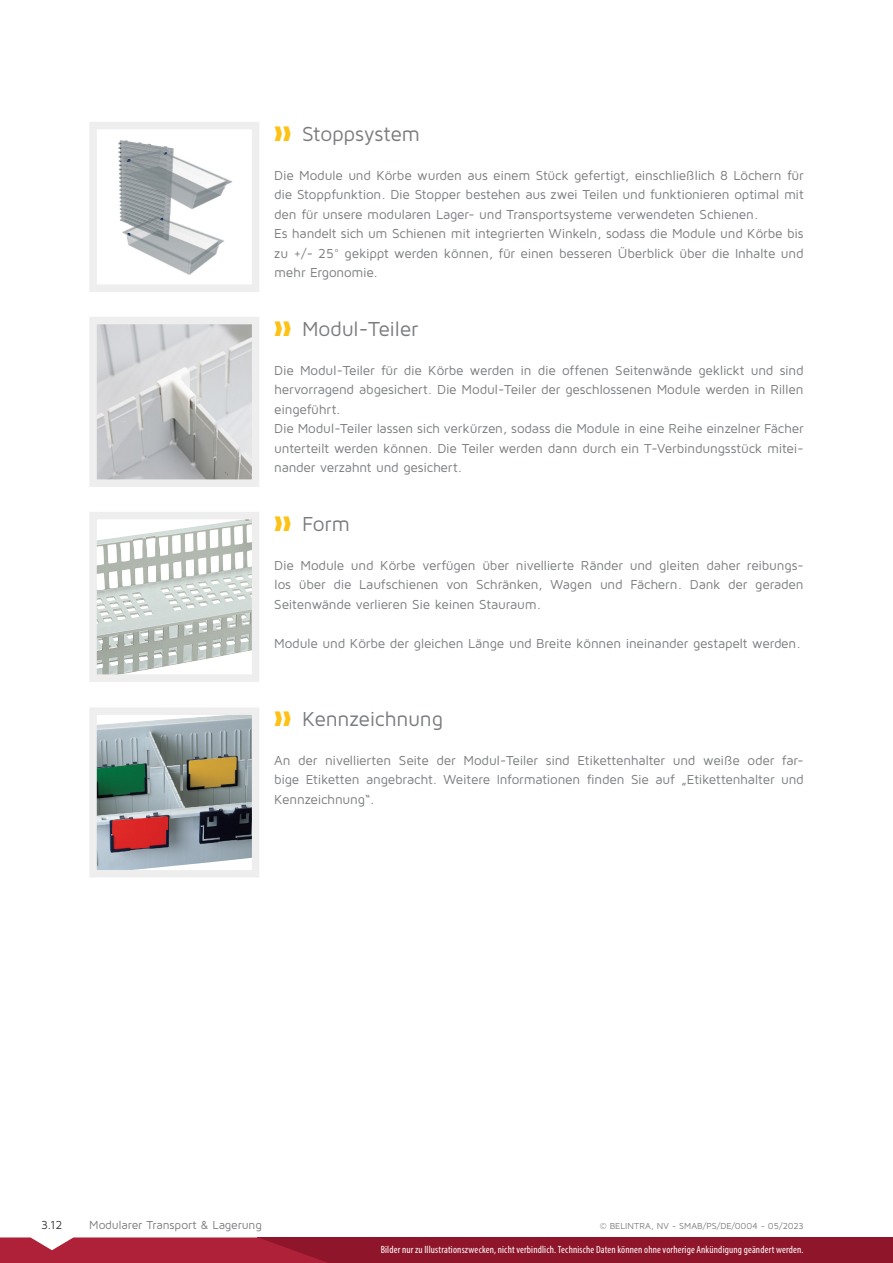
<style>
.page{position:relative;width:893px;height:1263px;background:#fff}
.page>*{position:absolute;margin:0;border:0;box-sizing:border-box;transform-origin:0 0}
.t1{font:21px "Maven Pro";letter-spacing:-.015em;color:#7a7c7f}
.main__body_NL{font:13.5px/19.5px "Maven Pro";letter-spacing:-.015em;color:#7a7c7f;text-align:justify}
.t2{font:12px "Maven Pro";letter-spacing:-.01em;color:#7a7c7f}
.t3{font:12px "Maven Pro";color:#3c3c3d}
.t4{font:condensed 10.5px "Myriad Pro";letter-spacing:.015em;color:#fff}
.Paragraph_Style_2{font:9px "Maven Pro";color:#7a7c7f}
.s1{color:#fec115}
</style>
<div class="page">
<img style="left:118px;top:140px;width:114px;height:135px">
<div style="left:89px;top:122px;width:170px;height:170px;border:8px solid #eeeeef"></div>
<img style="left:98px;top:521px;width:152px;height:152px">
<div style="left:89px;top:512px;width:170px;height:170px;border:8px solid #eeeeef"></div>
<img style="left:98px;top:716px;width:152px;height:152px">
<div style="left:89px;top:707px;width:170px;height:170px;border:8px solid #eeeeef"></div>
<img style="left:98px;top:326px;width:152px;height:152px">
<div style="left:89px;top:317px;width:170px;height:170px;border:8px solid #eeeeef"></div>
<div style="left:258px;top:1237px;width:635px;height:26px;background:#8f152a"></div>
<svg style="left:0;top:1237px;width:328px;height:26px;background:#ae2a3f"></svg>
<p class="t1" style="left:274px;top:121px;width:148px"><span class="s1">❱❱</span> Stoppsystem</p>
<p class="main__body_NL" style="left:274px;top:165px;width:531px">Die Module und Körbe wurden aus einem Stück gefertigt, einschließlich 8 Löchern für die Stoppfunktion. Die Stopper bestehen aus zwei Teilen und funktionieren optimal mit den für unsere modularen Lager- und Transportsysteme verwendeten Schienen.</p>
<p class="main__body_NL" style="left:274px;top:223px;width:531px">Es handelt sich um Schienen mit integrierten Winkeln, sodass die Module und Körbe bis zu +/- 25° gekippt werden können, für einen besseren Überblick über die Inhalte und mehr Ergonomie.</p>
<p class="t1" style="left:274px;top:316px;width:145px"><span class="s1">❱❱</span> Modul-Teiler</p>
<p class="main__body_NL" style="left:274px;top:360px;width:531px">Die Modul-Teiler für die Körbe werden in die offenen Seitenwände geklickt und sind hervorragend abgesichert. Die Modul-Teiler der geschlossenen Module werden in Rillen eingeführt.</p>
<p class="main__body_NL" style="left:274px;top:418px;width:531px">Die Modul-Teiler lassen sich verkürzen, sodass die Module in eine Reihe einzelner Fächer unterteilt werden können. Die Teiler werden dann durch ein T-Verbindungsstück mitei&shy;nander verzahnt und gesichert.</p>
<p class="t1" style="left:274px;top:511px;width:78px"><span class="s1">❱❱</span> Form</p>
<p class="main__body_NL" style="left:274px;top:555px;width:531px">Die Module und Körbe verfügen über nivellierte Ränder und gleiten daher reibungs&shy;los über die Laufschienen von Schränken, Wagen und Fächern. Dank der geraden Seitenwände verlieren Sie keinen Stauraum.</p>
<p class="main__body_NL" style="left:274px;top:633px;width:528px">Module und Körbe der gleichen Länge und Breite können ineinander gestapelt werden.</p>
<p class="t1" style="left:274px;top:706px;width:170px"><span class="s1">❱❱</span> Kennzeichnung</p>
<p class="main__body_NL" style="left:274px;top:750px;width:531px">An der nivellierten Seite der Modul-Teiler sind Etikettenhalter und weiße oder far&shy;bige Etiketten angebracht. Weitere Informationen finden Sie auf „Etikettenhalter und Kennzeichnung“.</p>
<p class="t3" style="left:41px;top:1217px;width:23px">3.12</p>
<p class="t2" style="left:89px;top:1217px;width:174px">Modularer Transport &amp; Lagerung</p>
<p class="Paragraph_Style_2" style="left:600px;top:1220px;width:205px">© BELINTRA, NV - SMAB/PS/DE/0004 - 05/2023</p>
<p class="t4" style="left:381px;top:1244px;width:424px">Bilder nur zu Illustrationszwecken, nicht verbindlich. Technische Daten können ohne vorherige Ankündigung geändert werden.</p>
</div>
